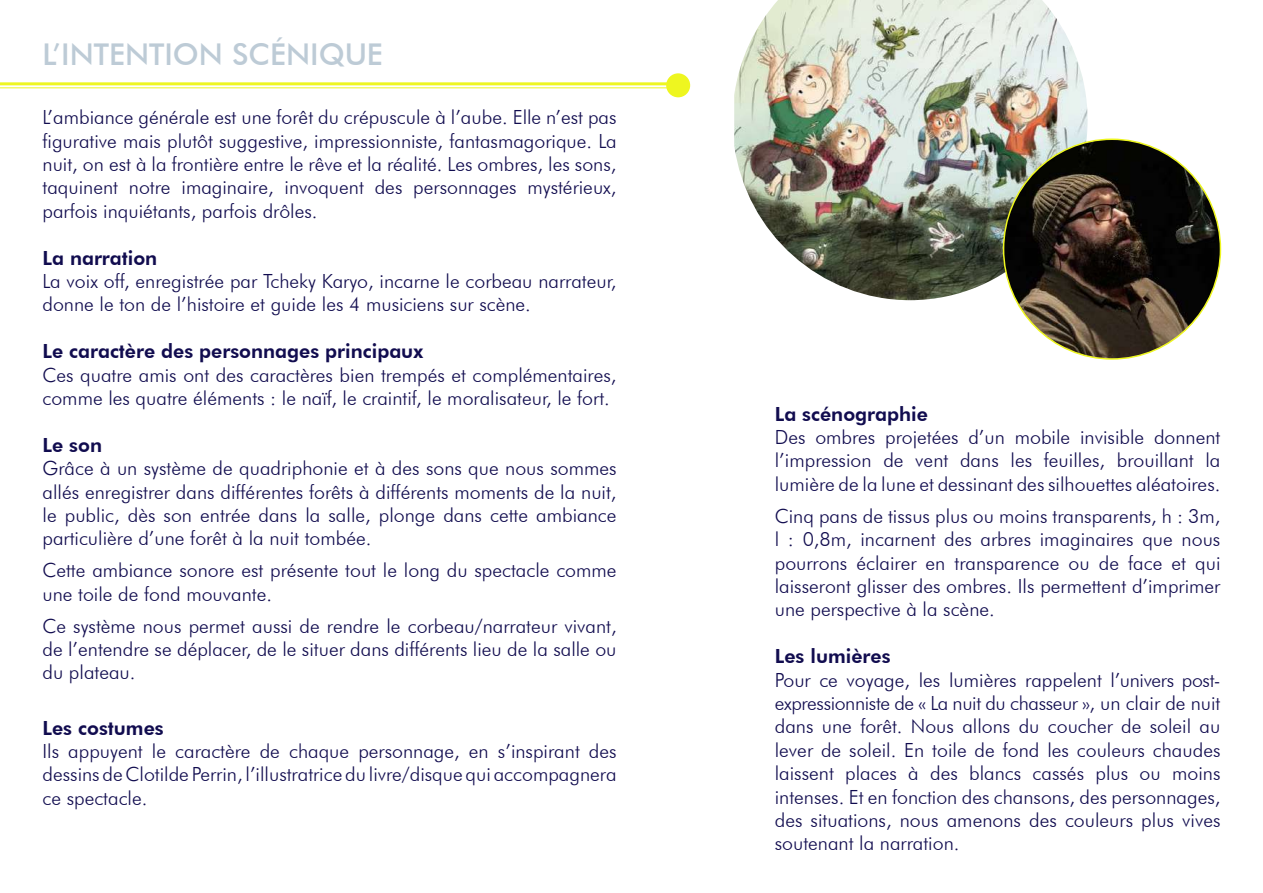
<style>
.page{position:relative;width:1263px;height:893px;background:#fff}
.page>*{position:absolute;margin:0;border:0;box-sizing:border-box;transform-origin:0 0}
.t1{font:500 30px "Futura BT";color:#bdcbd6}
.t2{font:300 19.5px/23.4px "Futura BT";color:#110c4f;text-align:justify}
.t3{font:800 19.5px "Futura BT";color:#110c4f}
</style>
<div class="page">
<hr style="left:0;top:82px;width:678px;height:3px;background:#eef620">
<hr style="left:0;top:87px;width:678px;height:1px;background:#eef620">
<div style="left:666px;top:73px;width:24px;height:24px;background:#eef620;border-radius:50%"></div>
<img style="left:734px;top:0;width:353px;height:300px">
<img style="left:1003px;top:139px;width:217px;height:220px">
<h1 class="t1" style="left:43px;top:36px;width:342px">L’INTENTION SCÉNIQUE</h1>
<p class="t2" style="left:43px;top:105px;width:576px">L’ambiance générale est une forêt du crépuscule à l’aube. Elle n’est pas figurative mais plutôt suggestive, impressionniste, fantasmagorique. La nuit, on est à la frontière entre le rêve et la réalité. Les ombres, les sons, taquinent notre imaginaire, invoquent des personnages mystérieux, parfois inquiétants, parfois drôles.</p>
<p class="t3" style="left:43px;top:246px;width:116px">La narration</p>
<p class="t2" style="left:43px;top:269px;width:575px">La voix off, enregistrée par Tcheky Karyo, incarne le corbeau narrateur, donne le ton de l’histoire et guide les 4 musiciens sur scène.</p>
<p class="t3" style="left:43px;top:339px;width:382px">Le caractère des personnages principaux</p>
<p class="t2" style="left:43px;top:363px;width:575px">Ces quatre amis ont des caractères bien trempés et complémentaires, comme les quatre éléments : le naïf, le craintif, le moralisateur, le fort.</p>
<p class="t3" style="left:43px;top:433px;width:61px">Le son</p>
<p class="t2" style="left:43px;top:456px;width:576px">Grâce à un système de quadriphonie et à des sons que nous sommes allés enregistrer dans différentes forêts à différents moments de la nuit, le public, dès son entrée dans la salle, plonge dans cette ambiance particulière d’une forêt à la nuit tombée.</p>
<p class="t2" style="left:43px;top:558px;width:576px">Cette ambiance sonore est présente tout le long du spectacle comme une toile de fond mouvante.</p>
<p class="t2" style="left:43px;top:614px;width:576px">Ce système nous permet aussi de rendre le corbeau/narrateur vivant, de l’entendre se déplacer, de le situer dans différents lieu de la salle ou du plateau.</p>
<p class="t3" style="left:43px;top:716px;width:123px">Les costumes</p>
<p class="t2" style="left:43px;top:739px;width:576px">Ils appuyent le caractère de chaque personnage, en s’inspirant des dessins de Clotilde Perrin, l’illustratrice du livre/disque qui accompagnera ce spectacle.</p>
<p class="t3" style="left:775px;top:402px;width:155px">La scénographie</p>
<p class="t2" style="left:775px;top:425px;width:447px">Des ombres projetées d’un mobile invisible donnent l’impression de vent dans les feuilles, brouillant la lumière de la lune et dessinant des silhouettes aléatoires.</p>
<p class="t2" style="left:775px;top:504px;width:447px">Cinq pans de tissus plus ou moins transparents, h : 3m, l : 0,8m, incarnent des arbres imaginaires que nous pourrons éclairer en transparence ou de face et qui laisseront glisser des ombres. Ils permettent d’imprimer une perspective à la scène.</p>
<p class="t3" style="left:775px;top:644px;width:117px">Les lumières</p>
<p class="t2" style="left:775px;top:668px;width:447px">Pour ce voyage, les lumières rappelent l’univers post&shy;expressionniste de « La nuit du chasseur », un clair de nuit dans une forêt. Nous allons du coucher de soleil au lever de soleil. En toile de fond les couleurs chaudes laissent places à des blancs cassés plus ou moins intenses. Et en fonction des chansons, des personnages, des situations, nous amenons des couleurs plus vives soutenant la narration.</p>
</div>
